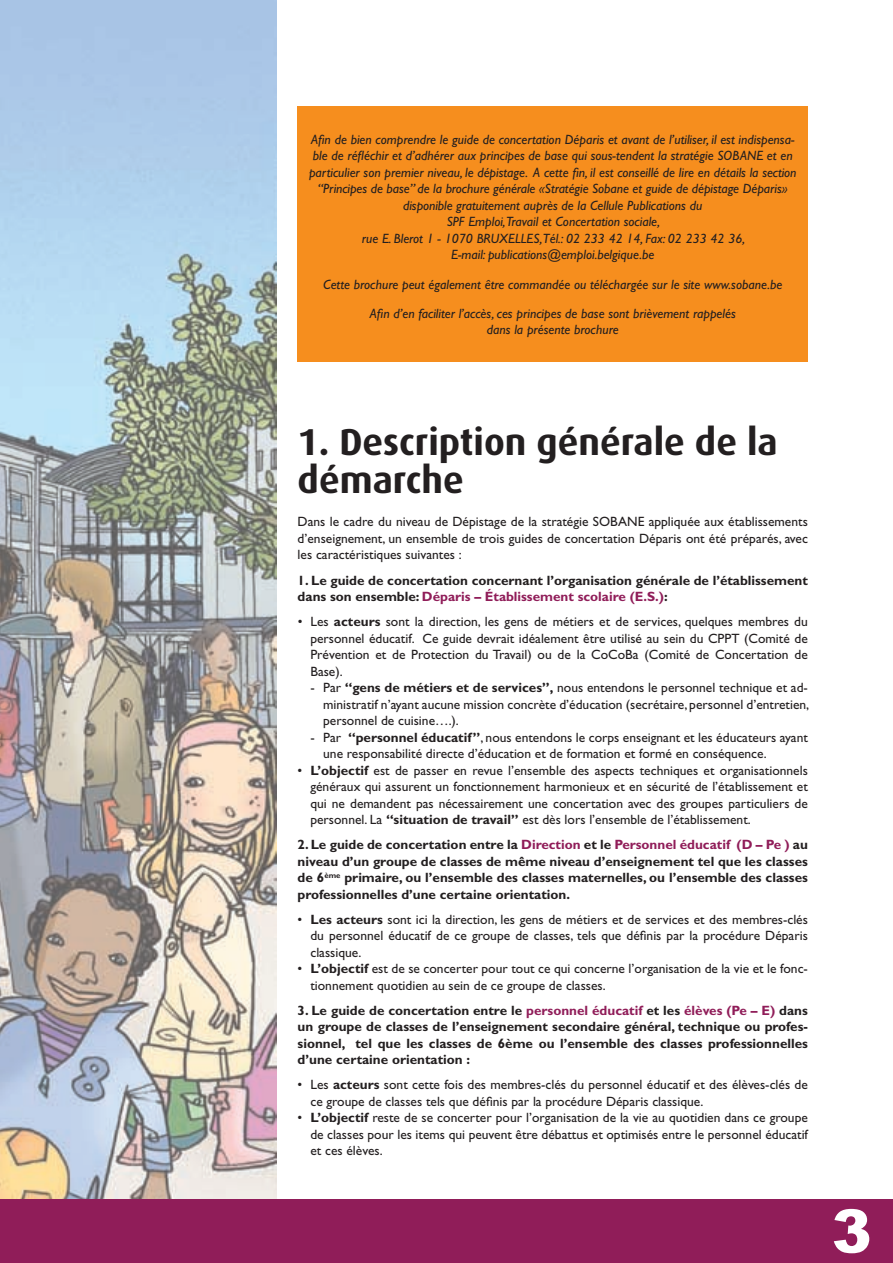
<style>
.page{position:relative;width:893px;height:1263px;background:#fff}
.page>*{position:absolute;margin:0;border:0;box-sizing:border-box;transform-origin:0 0}
.t1{font:700 37.5px/37.5px "Dax";color:#231f20}
.t2{font:13.5px/16.5px "Gill Sans";color:#231f20;text-align:justify}
.t3{font:italic 13.5px/16.5px "Gill Sans";color:#231f20;text-align:center}
.t4{font:700 13.5px/16.5px "Gill Sans";color:#231f20;text-align:justify}
.s1{color:#901d59}
.s2{font-weight:700}
</style>
<div class="page">
<img style="left:0;top:0;width:276px;height:1199px">
<div style="left:0;top:1199px;width:893px;height:64px;background:#901d59"></div>
<div style="left:298px;top:106px;width:510px;height:256px;background:#f68e1e"></div>
<p class="t3" style="left:309px;top:131px;width:489px">Afin de bien comprendre le guide de concertation Déparis et avant de l’utiliser, il est indispensa&shy;ble de réfléchir et d’adhérer aux principes de base qui sous-tendent la stratégie SOBANE et en particulier son premier niveau, le dépistage. A cette fin, il est conseillé de lire en détails la section “Principes de base” de la brochure générale «Stratégie Sobane et guide de dépistage Déparis» disponible gratuitement auprès de la Cellule Publications du<br>SPF Emploi,Travail et Concertation sociale,<br>rue E. Blerot 1 - 1070 BRUXELLES,Tél.: 02 233 42 14, Fax: 02 233 42 36,<br>E-mail: publications@emploi.belgique.be</p>
<p class="t3" style="left:323px;top:270px;width:461px;line-height:29.2px">Cette brochure peut également être commandée ou téléchargée sur le site www.sobane.be<br>Afin d’en faciliter l’accès, ces principes de base sont brièvement rappelés</p>
<p class="t3" style="left:487px;top:322px;width:133px">dans la présente brochure</p>
<h1 class="t1" style="left:298px;top:424px;width:482px">1. Description générale de la démarche</h1>
<p class="t2" style="left:298px;top:514px;width:512px">Dans le cadre du niveau de Dépistage de la stratégie SOBANE appliquée aux établissements d’enseignement, un ensemble de trois guides de concertation Déparis ont été préparés, avec les caractéristiques suivantes :</p>
<p class="t4" style="left:298px;top:572px;width:512px">1. Le guide de concertation concernant l’organisation générale de l’établissement dans son ensemble: <span class="s1">Déparis – Établissement scolaire (E.S.)</span>:</p>
<p class="t2" style="left:310px;top:613px;width:499px;text-indent:-13px">• Les <span class="s2">acteurs</span> sont la direction, les gens de métiers et de services, quelques membres du personnel éducatif. Ce guide devrait idéalement être utilisé au sein du CPPT (Comité de Prévention et de Protection du Travail) ou de la CoCoBa (Comité de Concertation de Base).</p>
<p class="t2" style="left:323px;top:679px;width:488px;text-indent:-13px">- Par <span class="s2">“gens de métiers et de services”,</span> nous entendons le personnel technique et ad&shy;ministratif n’ayant aucune mission concrète d’éducation (secrétaire, personnel d’entretien, personnel de cuisine….).</p>
<p class="t2" style="left:323px;top:729px;width:486px;text-indent:-13px">- Par <span class="s2">“personnel éducatif”</span>, nous entendons le corps enseignant et les éducateurs ayant une responsabilité directe d’éducation et de formation et formé en conséquence.</p>
<p class="t2" style="left:310px;top:762px;width:499px;text-indent:-13px">• <span class="s2">L’objectif</span> est de passer en revue l’ensemble des aspects techniques et organisationnels généraux qui assurent un fonctionnement harmonieux et en sécurité de l’établissement et qui ne demandent pas nécessairement une concertation avec des groupes particuliers de personnel. La <span class="s2">“situation de travail”</span> est dès lors l’ensemble de l’établissement.</p>
<p class="t4" style="left:298px;top:836px;width:512px">2. Le guide de concertation entre la <span class="s1">Direction</span> et le <span class="s1">Personnel éducatif (D – Pe )</span> au niveau d’un groupe de classes de même niveau d’enseignement tel que les classes de 6<sup>ème</sup> primaire, ou l’ensemble des classes maternelles, ou l’ensemble des classes professionnelles d’une certaine orientation.</p>
<p class="t2" style="left:310px;top:911px;width:499px;text-indent:-13px">• <span class="s2">Les acteurs</span> sont ici la direction, les gens de métiers et de services et des membres-clés du personnel éducatif de ce groupe de classes, tels que définis par la procédure Déparis classique.</p>
<p class="t2" style="left:310px;top:960px;width:499px;text-indent:-13px">• <span class="s2">L’objectif</span> est de se concerter pour tout ce qui concerne l’organisation de la vie et le fonc&shy;tionnement quotidien au sein de ce groupe de classes.</p>
<p class="t4" style="left:298px;top:1002px;width:512px">3. Le guide de concertation entre le <span class="s1">personnel éducatif</span> et les <span class="s1">élèves (Pe – E)</span> dans un groupe de classes de l’enseignement secondaire général, technique ou profes&shy;sionnel, tel que les classes de 6ème ou l’ensemble des classes professionnelles d’une certaine orientation :</p>
<p class="t2" style="left:310px;top:1076px;width:499px;text-indent:-13px">• Les <span class="s2">acteurs</span> sont cette fois des membres-clés du personnel éducatif et des élèves-clés de ce groupe de classes tels que définis par la procédure Déparis classique.</p>
<p class="t2" style="left:310px;top:1109px;width:499px;text-indent:-13px">• <span class="s2">L’objectif</span> reste de se concerter pour l’organisation de la vie au quotidien dans ce groupe de classes pour les items qui peuvent être débattus et optimisés entre le personnel éducatif et ces élèves.</p>
</div>
